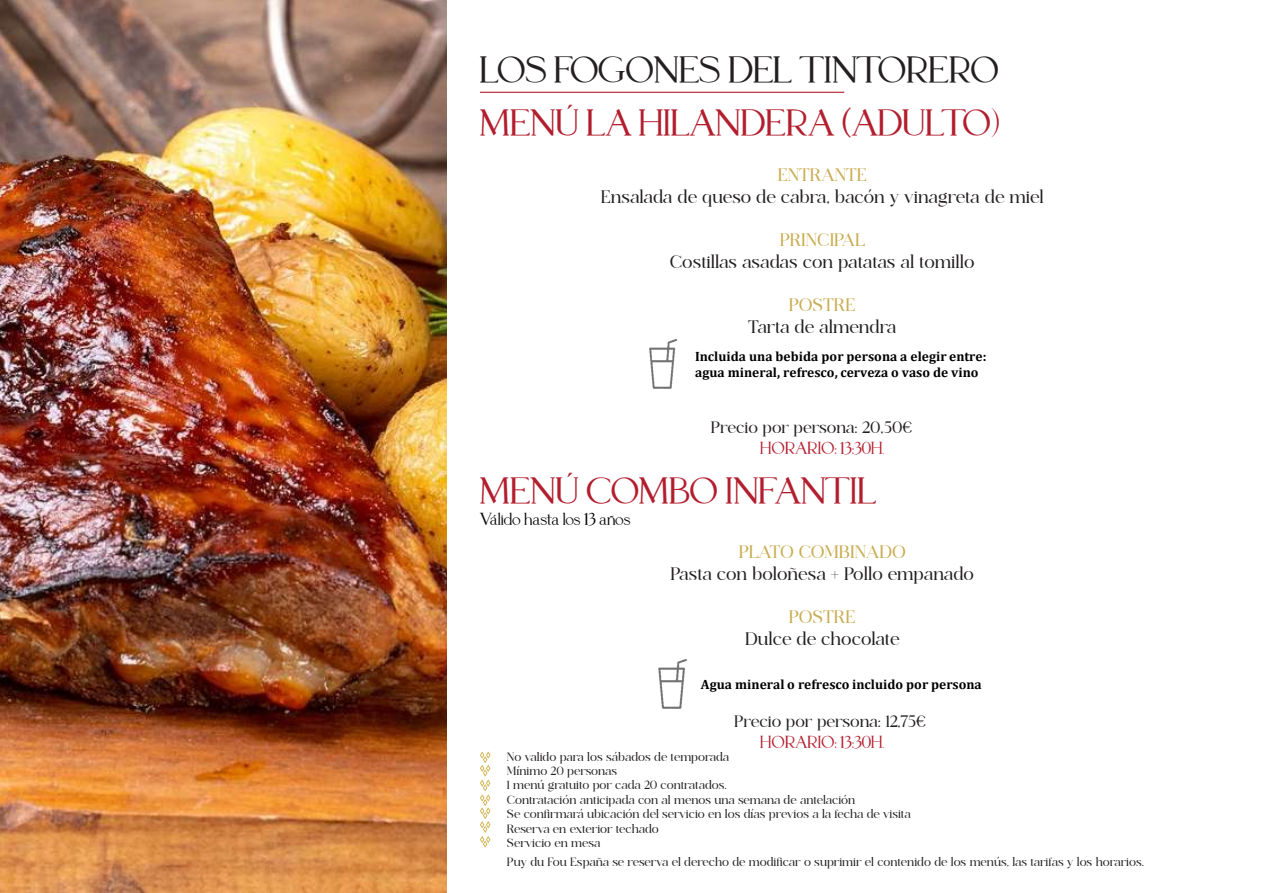
<style>
.page{position:relative;width:1263px;height:893px;background:#fff}
.page>*{position:absolute;margin:0;border:0;box-sizing:border-box;transform-origin:0 0}
.t1{font:700 39px "Le Grand";color:#b31e2e}
.t2{font:700 39px "Le Grand";color:#231f20}
.t3{font:500 18px "Ethereal";color:#231f20}
.t4{font:500 18px "Ethereal";color:#c8ac50}
.t5{font:700 18px "Le Grand";letter-spacing:.01em;color:#b31e2e}
.t6{font:700 18px "Le Grand";color:#000}
.t7{font:500 16.5px "Ethereal";color:#231f20}
.t8{font:700 13.5px/16.2px "Cambria";color:#000}
.t9{font:500 12px/14.4px "Ethereal";color:#231f20}
</style>
<div class="page">
<hr style="left:480px;top:92px;width:364px;height:1px;background:#b31e2e">
<img style="left:0;top:0;width:446px;height:893px">
<svg style="left:480px;top:752px;width:10px;height:96px"></svg>
<img style="left:649px;top:339px;width:29px;height:50px">
<img style="left:658px;top:659px;width:29px;height:50px">
<h1 class="t2" style="left:480px;top:51px;width:520px">LOS FOGONES DEL T INTORERO</h1>
<h1 class="t1" style="left:480px;top:104px;width:522px">MENÚ LA HILANDERA (ADULTO)</h1>
<h2 class="t4" style="left:778px;top:166px;width:91px">ENTRANTE</h2>
<h2 class="t3" style="left:601px;top:187px;width:445px">Ensalada de queso de cabra, bacón y vinagreta de miel</h2>
<h2 class="t4" style="left:780px;top:230px;width:87px">PRINCIPAL</h2>
<h2 class="t3" style="left:670px;top:252px;width:306px">Costillas asadas con patatas al tomillo</h2>
<h2 class="t4" style="left:789px;top:295px;width:68px">POSTRE</h2>
<h2 class="t3" style="left:748px;top:317px;width:150px">Tarta de almendra</h2>
<p class="t8" style="left:695px;top:348px;width:293px">Incluida una bebida por persona a elegir entre: agua mineral, refresco, cerveza o vaso de vino</p>
<h3 class="t7" style="left:711px;top:419px;width:203px">Precio por persona: 20,50€</h3>
<h2 class="t5" style="left:760px;top:440px;width:126px">HORARIO: 13:30H.</h2>
<h1 class="t1" style="left:480px;top:473px;width:398px">MENÚ COMBO INFANT IL</h1>
<h2 class="t6" style="left:480px;top:510px;width:152px">Válido hasta los 13 años</h2>
<h2 class="t4" style="left:739px;top:543px;width:169px">PLATO COMBINADO</h2>
<h2 class="t3" style="left:671px;top:564px;width:305px">Pasta con boloñesa + Pollo empanado</h2>
<h2 class="t4" style="left:789px;top:607px;width:68px">POSTRE</h2>
<h2 class="t3" style="left:745px;top:629px;width:156px">Dulce de chocolate</h2>
<p class="t8" style="left:701px;top:676px;width:282px">Agua mineral o refresco incluido por persona</p>
<h3 class="t7" style="left:734px;top:713px;width:193px">Precio por persona: 12,75€</h3>
<h2 class="t5" style="left:760px;top:733px;width:126px">HORARIO: 13:30H.</h2>
<p class="t9" style="left:507px;top:749px;width:405px">No valido para los sábados de temporada<br>Mínimo 20 personas<br>1 menú gratuito por cada 20 contratados.<br>Contratación anticipada con al menos una semana de antelación<br>Se confirmará ubicación del servicio en los días previos a la fecha de visita Reserva en exterior techado<br>Servicio en mesa</p>
<p class="t9" style="left:507px;top:855px;width:639px">Puy du Fou España se reserva el derecho de modificar o suprimir el contenido de los menús, las tarifas y los horarios.</p>
</div>
